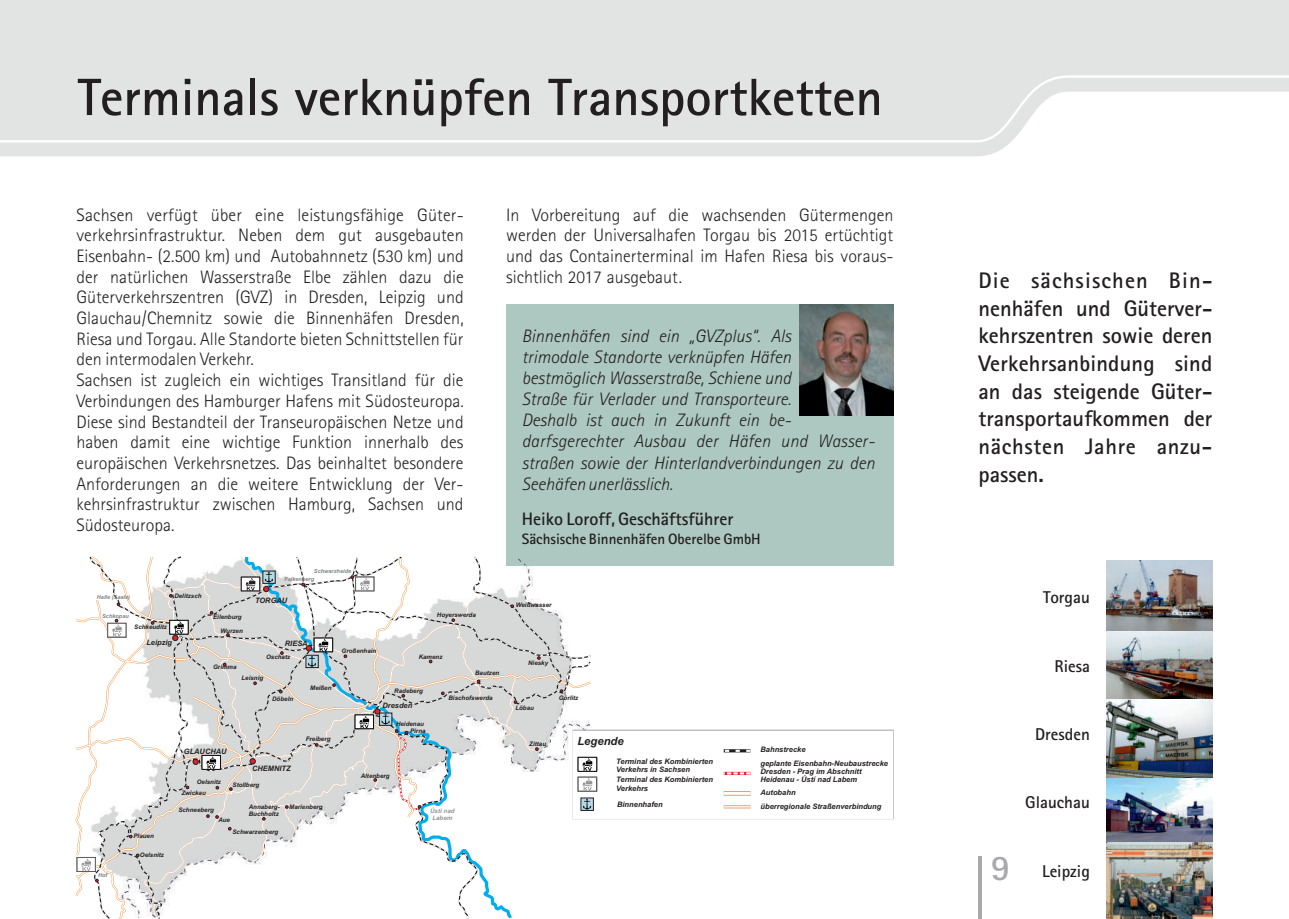
<style>
.page{position:relative;width:1289px;height:919px;background:#fff}
.page>*{position:absolute;margin:0;border:0;box-sizing:border-box;transform-origin:0 0}
.t1{font:700 52.5px "Agfa Rotis Sans Serif";color:#231f20}
.t2{font:700 36px "Agfa Rotis Sans Serif";color:#a8a9ad}
.t3{font:700 22.5px/27.6px "Agfa Rotis Sans Serif";color:#231f20;text-align:justify}
.t4{font:300 18px/20.7px "Agfa Rotis Sans Serif";color:#231f20}
.t5{font:italic 300 18px/21.1px "Rotis Sans Serif Std";color:#231f20}
.t6{font:700 18px "Agfa Rotis Sans Serif";color:#231f20}
.t7{font:700 17.1px "Agfa Rotis Sans Serif";color:#231f20}
.t8{font:700 15px "Agfa Rotis Sans Serif";color:#231f20}
.t9{font:italic 700 11.25px "Arial";color:#231f20}
.t10{font:italic 700 7.5px/8.4px "Arial";color:#231f20}
.t11{font:italic 700 6.15px/6.9px "Arial";color:#231f20}
.t12{font:italic 700 6.15px/6.9px "Arial";color:#939598;text-align:center}
.t13{font:italic 700 5.55px "Arial";color:#808285}
</style>
<div class="page">
<svg style="left:0;top:0;width:1288px;height:156px;background:#e4e6e6"></svg>
<img style="left:597px;top:729px;width:296px;height:80px">
<svg style="left:75px;top:556px;width:522px;height:362px"></svg>
<hr style="left:723px;top:791px;width:27px;height:4px;background:#fdeddf">
<hr style="left:723px;top:791px;width:27px;height:3px;background:#fff">
<svg style="left:723px;top:771px;width:27px;height:4px"></svg>
<svg style="left:723px;top:772px;width:27px;height:2px"></svg>
<hr style="left:723px;top:749px;width:27px;height:3px;background:#231f20">
<svg style="left:723px;top:749px;width:27px;height:2px"></svg>
<hr style="left:723px;top:805px;width:27px;height:3px;background:#f58220">
<svg style="left:723px;top:806px;width:27px;height:1px"></svg>
<hr style="left:978px;top:856px;width:3px;height:62px;background:#a8a9ad">
<div style="left:506px;top:304px;width:387px;height:262px;background:#adc8c0"></div>
<img style="left:799px;top:304px;width:94px;height:111px">
<img style="left:1106px;top:777px;width:106px;height:65px">
<img style="left:1106px;top:560px;width:106px;height:217px">
<img style="left:1106px;top:842px;width:106px;height:76px">
<h1 class="t1" style="left:78px;top:79px;width:806px">Terminals verknüpfen Transportketten</h1>
<p class="t4" style="left:77px;top:206px;width:388px">Sachsen verfügt über eine leistungsfähige Güter-</p>
<p class="t4" style="left:506px;top:206px;width:388px">In Vorbereitung auf die wachsenden Gütermengen</p>
<p class="t4" style="left:77px;top:227px;width:388px">verkehrsinfrastruktur. Neben dem gut ausgebauten</p>
<p class="t4" style="left:506px;top:227px;width:388px">werden der Universalhafen Torgau bis 2015 ertüchtigt</p>
<p class="t4" style="left:77px;top:247px;width:388px">Eisenbahn- (2.500 km) und Autobahnnetz (530 km) und</p>
<p class="t4" style="left:506px;top:247px;width:388px">und das Containerterminal im Hafen Riesa bis voraus-</p>
<p class="t4" style="left:77px;top:268px;width:388px">der natürlichen Wasserstraße Elbe zählen dazu die</p>
<p class="t4" style="left:506px;top:268px;width:177px">sichtlich 2017 ausgebaut.</p>
<p class="t4" style="left:76px;top:289px;width:388px">Güterverkehrszentren (GVZ) in Dresden, Leipzig und Glauchau/Chemnitz sowie die Binnenhäfen Dresden, Riesa und Torgau. Alle Standorte bieten Schnittstellen für den intermodalen Verkehr.<br>Sachsen ist zugleich ein wichtiges Transitland für die Verbindungen des Hamburger Hafens mit Südosteuropa.<br>Diese sind Bestandteil der Transeuropäischen Netze und haben damit eine wichtige Funktion innerhalb des europäischen Verkehrsnetzes. Das beinhaltet besondere Anforderungen an die weitere Entwicklung der Ver&shy;kehrsinfrastruktur zwischen Hamburg, Sachsen und Südosteuropa.</p>
<p class="t5" style="left:522px;top:327px;width:354px">Binnenhäfen sind ein „GVZplus“. Als<br>trimodale Standorte verknüpfen Häfen bestmöglich Wasserstraße, Schiene und<br>Straße für Verlader und Transporteure.<br>Deshalb ist auch in Zukunft ein be&shy;darfsgerechter Ausbau der Häfen und Wasser&shy;straßen sowie der Hinterlandverbindungen zu den Seehäfen unerlässlich.</p>
<p class="t6" style="left:522px;top:512px;width:213px">Heiko Loroff, Geschäftsführer</p>
<p class="t8" style="left:522px;top:533px;width:240px">Sächsische Binnenhäfen Oberelbe GmbH</p>
<p class="t13" style="left:314px;top:568px;width:39px">Schwarzheide</p>
<p class="t13" style="left:284px;top:577px;width:31px">Falkenberg</p>
<p class="t13" style="left:97px;top:595px;width:35px">Halle (Saale)</p>
<p class="t13" style="left:102px;top:613px;width:28px">Schkopau</p>
<p class="t11" style="left:174px;top:592px;width:29px">Delitzsch</p>
<p class="t11" style="left:134px;top:624px;width:34px">Schkeuditz</p>
<p class="t10" style="left:146px;top:639px;width:27px">Leipzig</p>
<p class="t11" style="left:213px;top:614px;width:30px">Eilenburg</p>
<p class="t11" style="left:220px;top:628px;width:24px">Wurzen</p>
<p class="t10" style="left:255px;top:597px;width:34px">TORGAU</p>
<p class="t10" style="left:285px;top:640px;width:24px">RIESA</p>
<p class="t11" style="left:437px;top:612px;width:40px">Hoyerswerda</p>
<p class="t11" style="left:341px;top:647px;width:36px">Großenhain</p>
<p class="t11" style="left:266px;top:654px;width:26px">Oschatz</p>
<p class="t11" style="left:418px;top:653px;width:25px">Kamenz</p>
<p class="t11" style="left:213px;top:664px;width:25px">Grimma</p>
<p class="t11" style="left:241px;top:675px;width:23px">Leisnig</p>
<p class="t11" style="left:475px;top:670px;width:26px">Bautzen</p>
<p class="t11" style="left:272px;top:695px;width:23px">Döbeln</p>
<p class="t11" style="left:310px;top:684px;width:23px">Meißen</p>
<p class="t11" style="left:394px;top:687px;width:30px">Radeberg</p>
<p class="t11" style="left:448px;top:694px;width:46px">Bischofswerda</p>
<p class="t10" style="left:382px;top:702px;width:31px">Dresden</p>
<p class="t11" style="left:396px;top:721px;width:29px">Heidenau</p>
<p class="t11" style="left:410px;top:728px;width:17px">Pirna</p>
<p class="t11" style="left:306px;top:736px;width:26px">Freiberg</p>
<p class="t13" style="left:98px;top:873px;width:11px">Hof</p>
<p class="t11" style="left:133px;top:833px;width:22px">Plauen</p>
<p class="t11" style="left:140px;top:852px;width:26px">Oelsnitz</p>
<p class="t10" style="left:184px;top:747px;width:44px">GLAUCHAU</p>
<p class="t10" style="left:252px;top:765px;width:40px">CHEMNITZ</p>
<p class="t11" style="left:197px;top:779px;width:26px">Oelsnitz</p>
<p class="t11" style="left:181px;top:789px;width:26px">Zwickau</p>
<p class="t11" style="left:232px;top:781px;width:28px">Stollberg</p>
<p class="t11" style="left:178px;top:807px;width:37px">Schneeberg</p>
<p class="t11" style="left:218px;top:816px;width:13px">Aue</p>
<p class="t11" style="left:249px;top:804px;width:33px">Annaberg-<br>Buchholtz</p>
<p class="t11" style="left:232px;top:829px;width:47px">Schwarzenberg</p>
<p class="t11" style="left:289px;top:803px;width:35px">Marienberg</p>
<p class="t11" style="left:361px;top:772px;width:30px">Altenberg</p>
<p class="t12" style="left:430px;top:807px;width:26px">Ústí nad<br>Labem</p>
<p class="t11" style="left:516px;top:602px;width:37px">Weißwasser</p>
<p class="t11" style="left:528px;top:660px;width:22px">Niesky</p>
<p class="t11" style="left:515px;top:705px;width:20px">Löbau</p>
<p class="t11" style="left:529px;top:740px;width:18px">Zittau</p>
<p class="t11" style="left:558px;top:695px;width:21px">Görlitz</p>
<p class="t9" style="left:577px;top:736px;width:48px">Legende</p>
<p class="t10" style="left:616px;top:776px;width:98px">Terminal des Kombinierten<br>Verkehrs</p>
<p class="t10" style="left:616px;top:757px;width:98px">Terminal des Kombinierten<br>Verkehrs in Sachsen</p>
<p class="t10" style="left:617px;top:801px;width:47px">Binnenhafen</p>
<p class="t10" style="left:760px;top:746px;width:47px">Bahnstrecke</p>
<p class="t10" style="left:760px;top:759px;width:129px">geplante Eisenbahn-Neubaustrecke<br>Dresden - Prag im Abschnitt<br>Heidenau - Ústí nad Labem</p>
<p class="t10" style="left:760px;top:788px;width:37px">Autobahn</p>
<p class="t10" style="left:760px;top:802px;width:122px">überregionale Straßenverbindung</p>
<p class="t3" style="left:978px;top:269px;width:235px">Die sächsischen Bin&shy;nenhäfen und Güterver&shy;kehrszentren sowie deren Verkehrsanbindung sind an das steigende Güter&shy;transportaufkommen der nächsten Jahre anzu&shy;passen.</p>
<p class="t7" style="left:1043px;top:591px;width:48px">Torgau</p>
<p class="t7" style="left:1054px;top:659px;width:37px">Riesa</p>
<p class="t7" style="left:1035px;top:728px;width:56px">Dresden</p>
<p class="t7" style="left:1025px;top:796px;width:66px">Glauchau</p>
<h2 class="t2" style="left:990px;top:855px;width:21px">9</h2>
<p class="t7" style="left:1042px;top:864px;width:49px">Leipzig</p>
</div>
